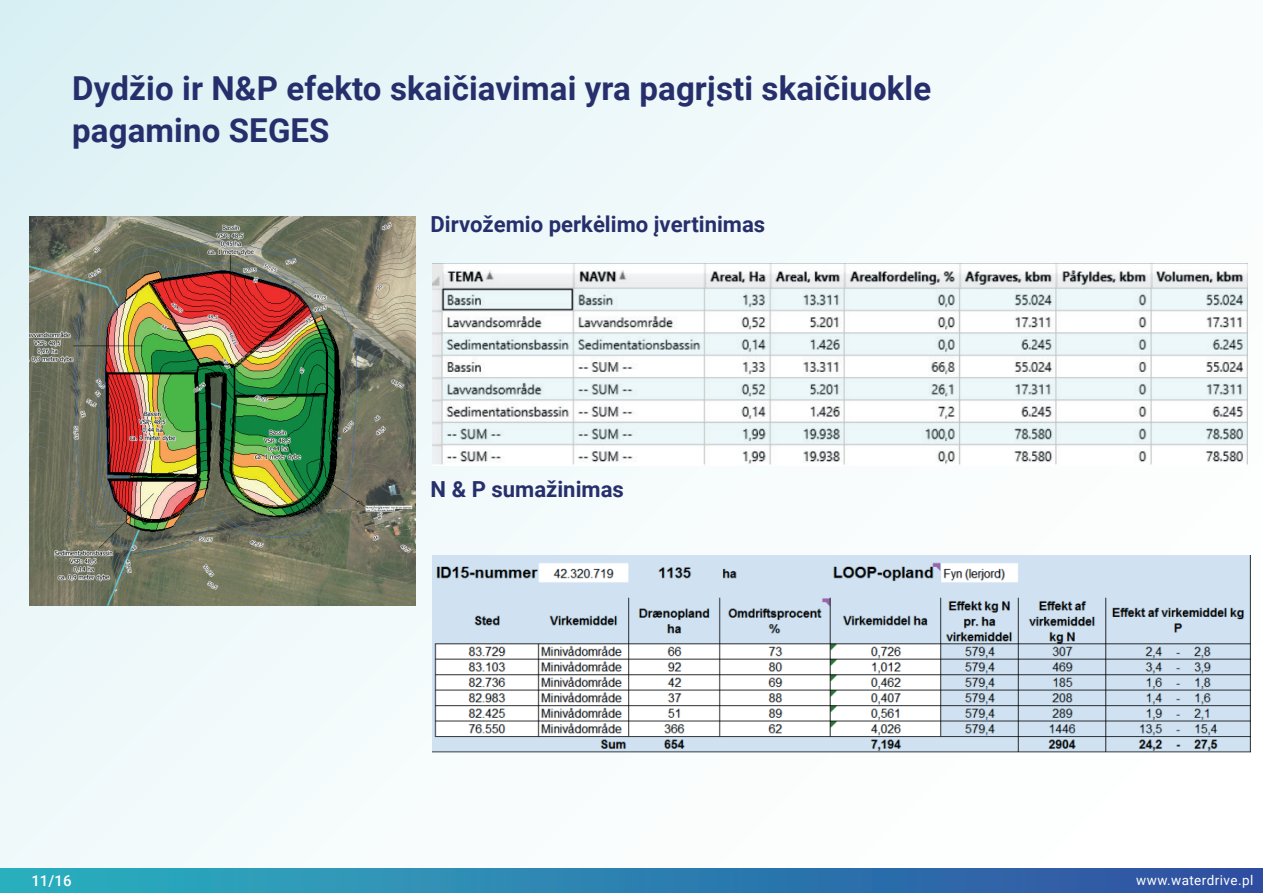
<style>
.page{position:relative;width:1263px;height:893px;background:#fff}
.page>*{position:absolute;margin:0;border:0;box-sizing:border-box;transform-origin:0 0}
.t1{font:700 33px/42px "Roboto";letter-spacing:.005em;color:#262f6b}
.t2{font:700 22.05px "Roboto";color:#262f6b}
.t3{font:500 15px "Roboto";color:#fff}
.t4{font:13.5px "Roboto";letter-spacing:.03em;color:#fff}
</style>
<div class="page">
<div style="left:0;top:0;width:1263px;height:893px;background:linear-gradient(to right,#e6f5f7,#fdfefe)"></div>
<div style="left:0;top:868px;width:1263px;height:25px;background:linear-gradient(to right,#2bb2c0,#2f4ea1)"></div>
<img style="left:29px;top:217px;width:387px;height:389px">
<img style="left:432px;top:264px;width:816px;height:202px">
<img style="left:432px;top:556px;width:818px;height:197px">
<p class="t1" style="left:72px;top:66px;width:860px">Dydžio ir N&amp;P efekto skaičiavimai yra pagrįsti skaičiuokle pagamino SEGES</p>
<p class="t2" style="left:431px;top:209px;width:336px">Dirvožemio perkėlimo įvertinimas</p>
<p class="t2" style="left:431px;top:474px;width:195px">N &amp; P sumažinimas</p>
<p class="t3" style="left:31px;top:870px;width:42px">11/16</p>
<p class="t4" style="left:1136px;top:871px;width:119px">www.waterdrive.pl</p>
</div>
